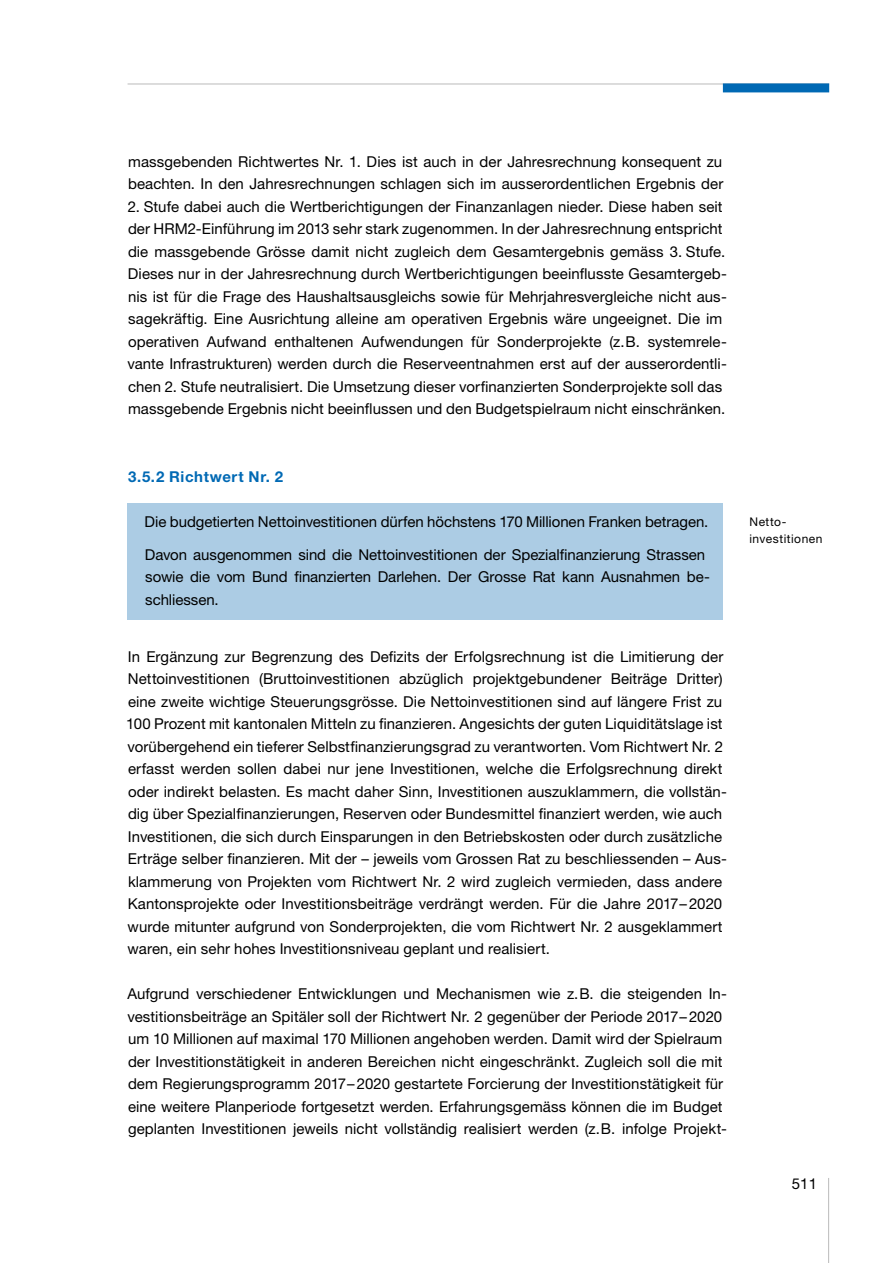
<style>
.page{position:relative;width:893px;height:1263px;background:#fff}
.page>*{position:absolute;margin:0;border:0;box-sizing:border-box;transform-origin:0 0}
.t1{font:15px/22.5px "Helvetica Neue LT Std";letter-spacing:.005em;color:#000}
.t2{font:700 15px "Helvetica Neue LT Std";letter-spacing:.04em;color:#0069b4}
.t3{font:12px/16.5px "Helvetica Neue LT Std";letter-spacing:.045em;color:#000}
</style>
<div class="page">
<hr style="left:828px;top:1178px;width:1px;height:85px;background:#c2c2c2">
<hr style="left:128px;top:83px;width:701px;height:2px;background:#c2c2c2">
<div style="left:723px;top:83px;width:106px;height:9px;background:#0069b4"></div>
<div style="left:128px;top:503px;width:595px;height:38px;background:#accce4"></div>
<div style="left:128px;top:536px;width:595px;height:83px;background:#accce4"></div>
<p class="t1" style="left:128px;top:150px;width:597px">massgebenden Richtwertes Nr. 1. Dies ist auch in der Jahresrechnung konsequent zu beachten. In den Jahresrechnungen schlagen sich im ausserordentlichen Ergebnis der</p>
<p class="t1" style="left:127px;top:195px;width:601px">2. Stufe dabei auch die Wertberichtigungen der Finanzanlagen nieder. Diese haben seit der HRM2-Einführung im 2013 sehr stark zugenommen. In der Jahresrechnung entspricht die massgebende Grösse damit nicht zugleich dem Gesamtergebnis gemäss 3. Stufe.<br>Dieses nur in der Jahresrechnung durch Wertberichtigungen beeinflusste Gesamtergeb&shy;nis ist für die Frage des Haushaltsausgleichs sowie für Mehrjahresvergleiche nicht aus&shy;sagekräftig. Eine Ausrichtung alleine am operativen Ergebnis wäre ungeeignet. Die im operativen Aufwand enthaltenen Aufwendungen für Sonderprojekte (z.B. systemrele&shy;vante Infrastrukturen) werden durch die Reserveentnahmen erst auf der ausserordentli&shy;chen 2. Stufe neutralisiert. Die Umsetzung dieser vorfinanzierten Sonderprojekte soll das massgebende Ergebnis nicht beeinflussen und den Budgetspielraum nicht einschränken.</p>
<p class="t2" style="left:128px;top:467px;width:157px">3.5.2 Richtwert Nr. 2</p>
<p class="t1" style="left:145px;top:510px;width:565px">Die budgetierten Nettoinvestitionen dürfen höchstens 170 Millionen Franken betragen.</p>
<p class="t1" style="left:145px;top:543px;width:566px">Davon ausgenommen sind die Nettoinvestitionen der Spezialfinanzierung Strassen sowie die vom Bund finanzierten Darlehen. Der Grosse Rat kann Ausnahmen be&shy;schliessen.</p>
<p class="t1" style="left:126px;top:645px;width:602px">In Ergänzung zur Begrenzung des Defizits der Erfolgsrechnung ist die Limitierung der Nettoinvestitionen (Bruttoinvestitionen abzüglich projektgebundener Beiträge Dritter) eine zweite wichtige Steuerungsgrösse. Die Nettoinvestitionen sind auf längere Frist zu 100 Prozent mit kantonalen Mitteln zu finanzieren. Angesichts der guten Liquiditätslage ist vorübergehend ein tieferer Selbstfinanzierungsgrad zu verantworten. Vom Richtwert Nr. 2 erfasst werden sollen dabei nur jene Investitionen, welche die Erfolgsrechnung direkt oder indirekt belasten. Es macht daher Sinn, Investitionen auszuklammern, die vollstän&shy;dig über Spezialfinanzierungen, Reserven oder Bundesmittel finanziert werden, wie auch Investitionen, die sich durch Einsparungen in den Betriebskosten oder durch zusätzliche Erträge selber finanzieren. Mit der – jeweils vom Grossen Rat zu beschliessenden – Aus&shy;klammerung von Projekten vom Richtwert Nr. 2 wird zugleich vermieden, dass andere Kantonsprojekte oder Investitionsbeiträge verdrängt werden. Für die Jahre 2017– 2020 wurde mitunter aufgrund von Sonderprojekten, die vom Richtwert Nr. 2 ausgeklammert waren, ein sehr hohes Investitionsniveau geplant und realisiert.</p>
<p class="t1" style="left:127px;top:982px;width:601px">Aufgrund verschiedener Entwicklungen und Mechanismen wie z.B. die steigenden In&shy;vestitionsbeiträge an Spitäler soll der Richtwert Nr. 2 gegenüber der Periode 2017– 2020 um 10 Millionen auf maximal 170 Millionen angehoben werden. Damit wird der Spielraum der Investitionstätigkeit in anderen Bereichen nicht eingeschränkt. Zugleich soll die mit dem Regierungsprogramm 2017– 2020 gestartete Forcierung der Investitionstätigkeit für eine weitere Planperiode fortgesetzt werden. Erfahrungsgemäss können die im Budget geplanten Investitionen jeweils nicht vollständig realisiert werden (z.B. infolge Projekt-</p>
<p class="t3" style="left:749px;top:514px;width:75px">Netto&shy;investitionen</p>
<p class="t1" style="left:792px;top:1172px;width:27px">511</p>
</div>
